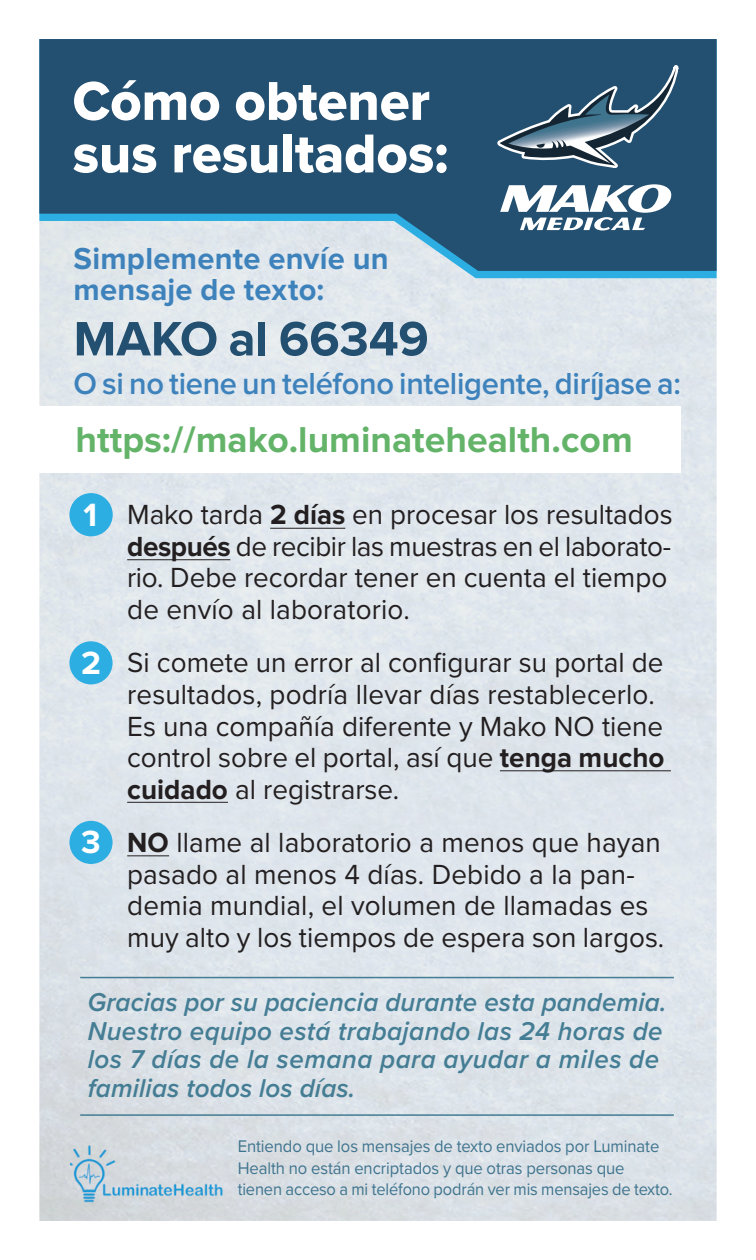
<style>
.page{position:relative;width:756px;height:1260px;background:#fff}
.page>*{position:absolute;margin:0;border:0;box-sizing:border-box;transform-origin:0 0}
.t1{font:56.7px/52.5px "Proxima Nova Extrabld";color:#fff;scale:.96 1}
.t2{font:700 50.05px "Proxima Nova";letter-spacing:-.005em;color:#234f70}
.t3{font:700 37.1px "Proxima Nova";color:#63b369}
.t4{font:600 31.5px "Proxima Nova";letter-spacing:-.01em;color:#3e82bc}
.t5{font:700 31.5px/31.5px "Proxima Nova";letter-spacing:.01em;color:#3e82bc}
.t6{font:28.7px/31.5px "Proxima Nova";color:#231f20}
.t7{font:italic 600 26.6px/28.3px "Proxima Nova";letter-spacing:.015em;color:#447d94}
.t8{font:17.5px/21.3px "Proxima Nova";letter-spacing:-.005em;color:#3f748e;scale:.95 1}
.s1{font-weight:700;font-size:33.25px;color:#fff}
.s2{font-weight:700}
</style>
<div class="page">
<img style="left:39px;top:278px;width:678px;height:943px">
<svg style="left:39px;top:271px;width:678px;height:7px;background:#9ed2e8"></svg>
<svg style="left:39px;top:39px;width:678px;height:232px;background:#3f6885"></svg>
<svg style="left:500px;top:184px;width:174px;height:47px"></svg>
<svg style="left:498px;top:65px;width:181px;height:108px;background:#3d617b"></svg>
<div style="left:17px;top:406px;width:664px;height:67px;background:#fff"></div>
<img style="left:71px;top:1118px;width:157px;height:90px">
<hr style="left:270px;top:528px;width:75px;height:1px;background:#231f20">
<hr style="left:127px;top:559px;width:103px;height:1px;background:#231f20">
<hr style="left:500px;top:770px;width:171px;height:1px;background:#231f20">
<hr style="left:127px;top:802px;width:101px;height:1px;background:#231f20">
<hr style="left:127px;top:855px;width:42px;height:1px;background:#231f20">
<div style="left:69px;top:493px;width:44px;height:43px;background:#2daee3;border-radius:50%"></div>
<div style="left:69px;top:641px;width:44px;height:43px;background:#2daee3;border-radius:50%"></div>
<div style="left:69px;top:821px;width:44px;height:43px;background:#2daee3;border-radius:50%"></div>
<hr style="left:80px;top:1114px;width:594px;height:2px;background:#447d94">
<hr style="left:80px;top:977px;width:594px;height:1px;background:#447d94">
<h1 class="t1" style="left:73px;top:76px;width:393px">Cómo obtener sus resultados:</h1>
<p class="t5" style="left:74px;top:243px;width:317px">Simplemente envíe un mensaje de texto:</p>
<h2 class="t2" style="left:74px;top:310px;width:357px">MAKO al 66349</h2>
<p class="t4" style="left:74px;top:365px;width:609px">O si no tiene un teléfono inteligente, diríjase a:</p>
<p class="t3" style="left:76px;top:418px;width:559px">https://mako.luminatehealth.com</p>
<p class="t6" style="left:127px;top:498px;width:547px;text-indent:-44px"><span class="s1">1</span> Mako tarda <span class="s2">2 días</span> en procesar los resultados <span class="s2">después</span> de recibir las muestras en el laborato&shy;rio. Debe recordar tener en cuenta el tiempo de envío al laboratorio.</p>
<p class="t6" style="left:127px;top:646px;width:539px;text-indent:-46px"><span class="s1">2</span> Si comete un error al configurar su portal de resultados, podría llevar días restablecerlo.<br>Es una compañía diferente y Mako NO tiene control sobre el portal, así que <span class="s2">tenga mucho cuidado</span> al registrarse.</p>
<p class="t6" style="left:127px;top:825px;width:539px;text-indent:-46px"><span class="s1">3</span> <span class="s2">NO</span> llame al laboratorio a menos que hayan pasado al menos 4 días. Debido a la pan&shy;demia mundial, el volumen de llamadas es muy alto y los tiempos de espera son largos.</p>
<p class="t7" style="left:88px;top:987px;width:580px">Gracias por su paciencia durante esta pandemia.<br>Nuestro equipo está trabajando las 24 horas de los 7 días de la semana para ayudar a miles de familias todos los días.</p>
<p class="t8" style="left:238px;top:1135px;width:459px">Entiendo que los mensajes de texto enviados por Luminate<br>Health no están encriptados y que otras personas que tienen acceso a mi teléfono podrán ver mis mensajes de texto.</p>
</div>
